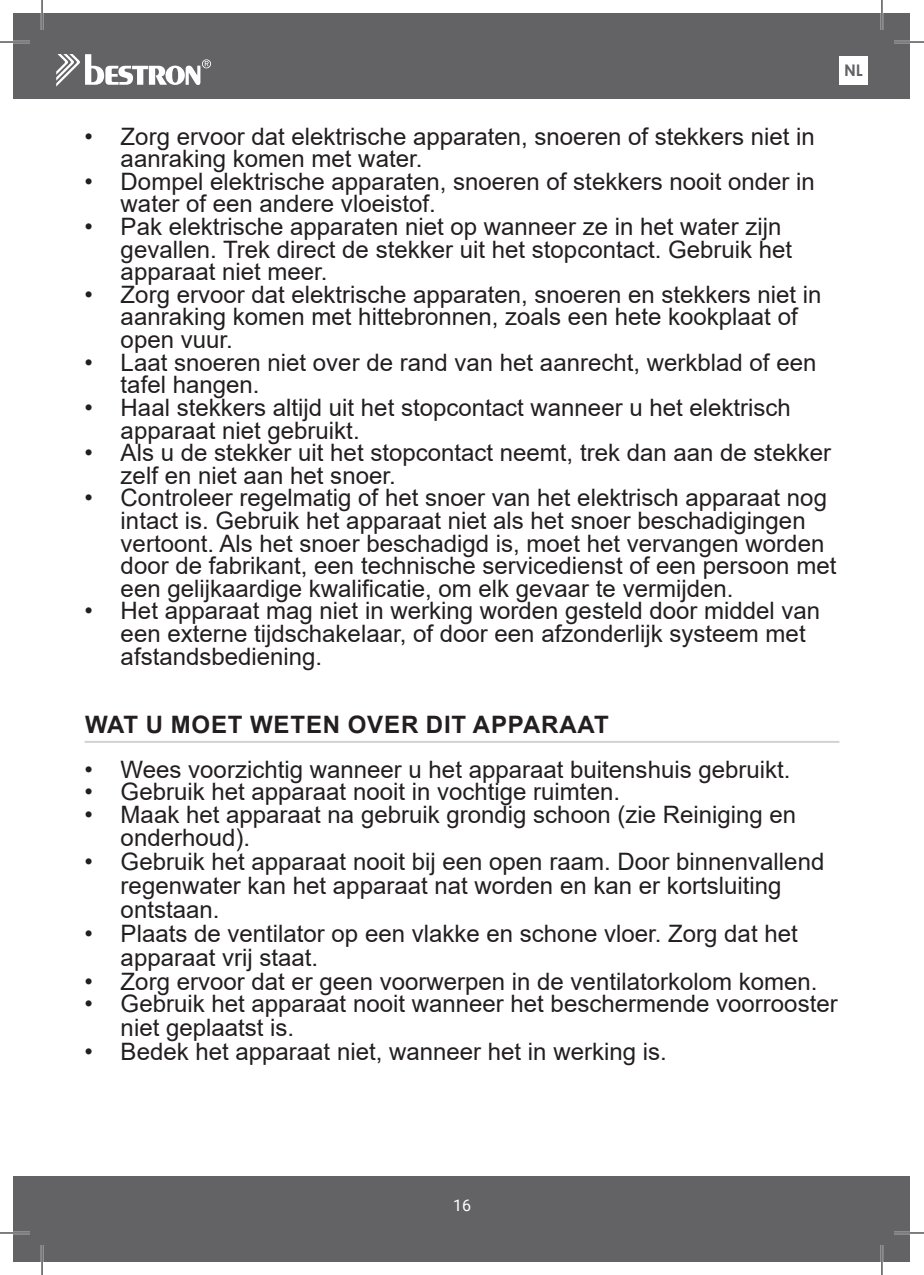
<style>
.page{position:relative;width:924px;height:1275px;background:#fff}
.page>*{position:absolute;margin:0;border:0;box-sizing:border-box;transform-origin:0 0}
.t1{font:24px/22.6px "Arial";color:#231f20}
.t2{font:700 24px "Arial";letter-spacing:.035em;color:#231f20}
.t3{font:16px "Roboto";color:#fff}
.t4{font:700 16px "Century Gothic";color:#636366}
</style>
<div class="page">
<div style="left:14px;top:14px;width:895px;height:85px;background:#636366"></div>
<div style="left:14px;top:1176px;width:895px;height:85px;background:#636366"></div>
<svg style="left:56px;top:54px;width:155px;height:33px"></svg>
<div style="left:839px;top:56px;width:28px;height:29px;background:#fff"></div>
<hr style="left:85px;top:741px;width:754px;height:2px;background:#d1d2d4">
<hr style="left:0;top:41px;width:30px;height:2px;background:#fff">
<hr style="left:893px;top:41px;width:30px;height:2px;background:#fff">
<hr style="left:0;top:1231px;width:30px;height:3px;background:#fff">
<hr style="left:893px;top:1231px;width:30px;height:3px;background:#fff">
<hr style="left:41px;top:0;width:2px;height:30px;background:#fff">
<hr style="left:41px;top:1245px;width:2px;height:30px;background:#fff">
<hr style="left:880px;top:0;width:2px;height:30px;background:#fff">
<hr style="left:880px;top:1245px;width:2px;height:30px;background:#fff">
<hr style="left:0;top:42px;width:30px;height:1px;background:#000">
<hr style="left:893px;top:42px;width:30px;height:1px;background:#000">
<hr style="left:0;top:1232px;width:30px;height:1px;background:#000">
<hr style="left:893px;top:1232px;width:30px;height:1px;background:#000">
<hr style="left:42px;top:0;width:1px;height:30px;background:#000">
<hr style="left:42px;top:1245px;width:1px;height:30px;background:#000">
<hr style="left:881px;top:0;width:1px;height:30px;background:#000">
<hr style="left:881px;top:1245px;width:1px;height:30px;background:#000">
<p class="t4" style="left:843px;top:65px;width:20px">NL</p>
<p class="t1" style="left:121px;top:127px;width:695px;text-indent:-36px">• Zorg ervoor dat elektrische apparaten, snoeren of stekkers niet in aanraking komen met water.</p>
<p class="t1" style="left:121px;top:172px;width:695px;text-indent:-36px">• Dompel elektrische apparaten, snoeren of stekkers nooit onder in water of een andere vloeistof.</p>
<p class="t1" style="left:121px;top:217px;width:672px;text-indent:-36px">• Pak elektrische apparaten niet op wanneer ze in het water zijn gevallen. Trek direct de stekker uit het stopcontact. Gebruik het apparaat niet meer.</p>
<p class="t1" style="left:121px;top:285px;width:702px;text-indent:-36px">• Zorg ervoor dat elektrische apparaten, snoeren en stekkers niet in aanraking komen met hittebronnen, zoals een hete kookplaat of open vuur.</p>
<p class="t1" style="left:121px;top:353px;width:697px;text-indent:-36px">• Laat snoeren niet over de rand van het aanrecht, werkblad of een tafel hangen.</p>
<p class="t1" style="left:121px;top:398px;width:671px;text-indent:-36px">• Haal stekkers altijd uit het stopcontact wanneer u het elektrisch apparaat niet gebruikt.</p>
<p class="t1" style="left:121px;top:444px;width:711px;text-indent:-36px">• Als u de stekker uit het stopcontact neemt, trek dan aan de stekker zelf en niet aan het snoer.</p>
<p class="t1" style="left:121px;top:489px;width:717px;text-indent:-36px">• Controleer regelmatig of het snoer van het elektrisch apparaat nog intact is. Gebruik het apparaat niet als het snoer beschadigingen vertoont. Als het snoer beschadigd is, moet het vervangen worden door de fabrikant, een technische servicedienst of een persoon met een gelijkaardige kwalificatie, om elk gevaar te vermijden.</p>
<p class="t1" style="left:121px;top:602px;width:700px;text-indent:-36px">• Het apparaat mag niet in werking worden gesteld door middel van een externe tijdschakelaar, of door een afzonderlijk systeem met afstandsbediening.</p>
<p class="t2" style="left:85px;top:715px;width:525px">WAT U MOET WETEN OVER DIT APPARAAT</p>
<p class="t1" style="left:85px;top:760px;width:707px">• Wees voorzichtig wanneer u het apparaat buitenshuis gebruikt.</p>
<p class="t1" style="left:85px;top:783px;width:536px">• Gebruik het apparaat nooit in vochtige ruimten.</p>
<p class="t1" style="left:121px;top:805px;width:676px;text-indent:-36px">• Maak het apparaat na gebruik grondig schoon (zie Reiniging en onderhoud).</p>
<p class="t1" style="left:121px;top:851px;width:705px;line-height:24px;text-indent:-36px">• Gebruik het apparaat nooit bij een open raam. Door binnenvallend regenwater kan het apparaat nat worden en kan er kortsluiting ontstaan.</p>
<p class="t1" style="left:121px;top:923px;width:678px;line-height:24px;text-indent:-36px">• Plaats de ventilator op een vlakke en schone vloer. Zorg dat het apparaat vrij staat.</p>
<p class="t1" style="left:85px;top:972px;width:734px">• Zorg ervoor dat er geen voorwerpen in de ventilatorkolom komen.</p>
<p class="t1" style="left:121px;top:994px;width:718px;line-height:24px;text-indent:-36px">• Gebruik het apparaat nooit wanneer het beschermende voorrooster niet geplaatst is.</p>
<p class="t1" style="left:85px;top:1042px;width:583px">• Bedek het apparaat niet, wanneer het in werking is.</p>
<p class="t3" style="left:453px;top:1198px;width:19px">16</p>
</div>
